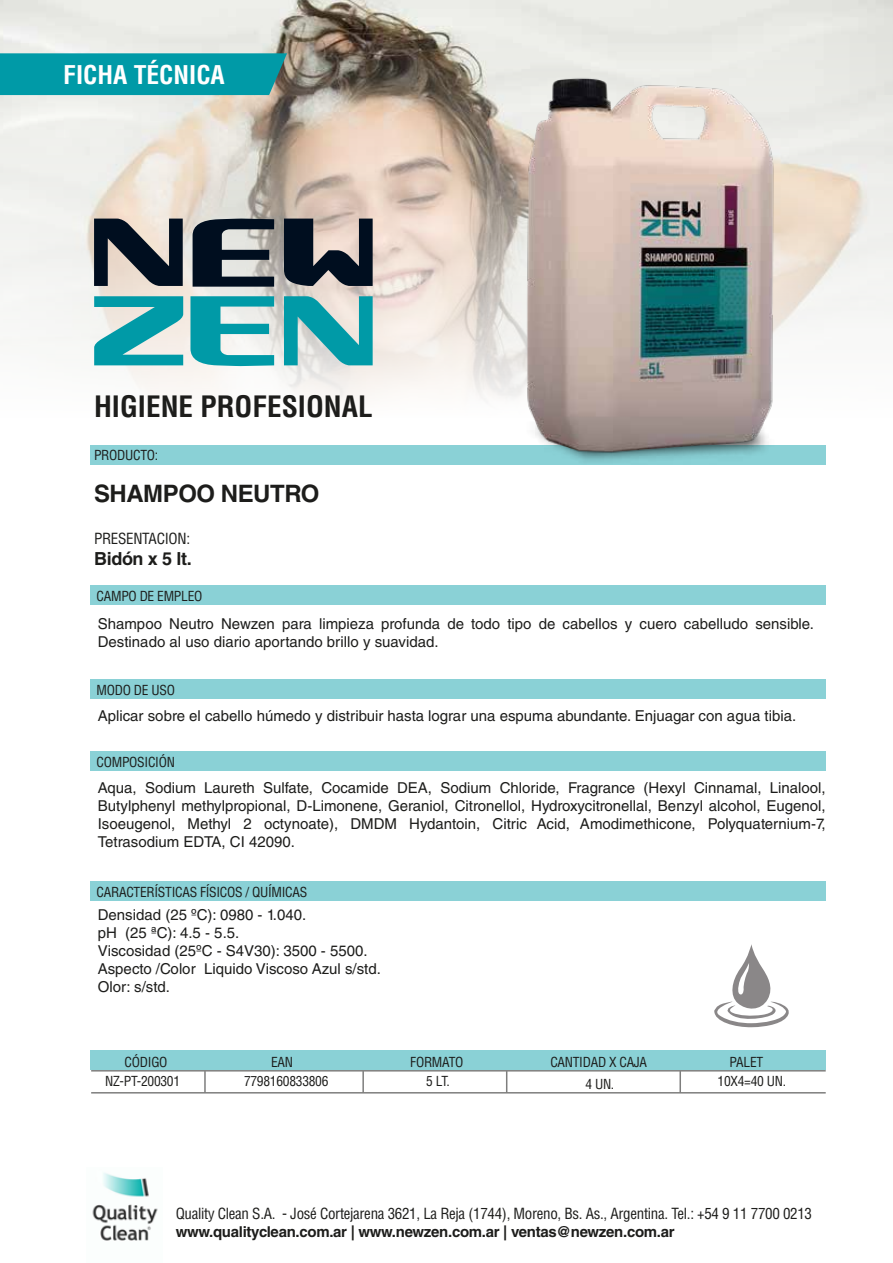
<style>
.page{position:relative;width:893px;height:1263px;background:#fff}
.page>*{position:absolute;margin:0;border:0;box-sizing:border-box;transform-origin:0 0}
.t1{font:700 condensed 28.8px "Helvetica LT Std";color:#1d1d1b}
.t2{font:700 condensed 25.2px "Helvetica LT Std";color:#fff}
.t3{font:700 24px "Helvetica LT Std";letter-spacing:-.02em;color:#1d1d1b}
.t4{font:700 18px "Helvetica LT Std";letter-spacing:-.02em;color:#1d1d1b}
.t5{font:15px/18px "Helvetica LT Std";color:#1d1d1b}
.t6{font:condensed 15px "Helvetica LT Std";letter-spacing:-.02em;color:#1d1d1b}
.t7{font:700 15px "Helvetica LT Std";letter-spacing:-.02em;color:#1d1d1b}
.t8{font:condensed 13.5px "Helvetica LT Std";letter-spacing:-.02em;color:#1d1d1b}
</style>
<div class="page">
<img style="left:0;top:0;width:893px;height:30px">
<svg style="left:0;top:30px;width:893px;height:372px"></svg>
<div style="left:91px;top:445px;width:735px;height:19px;background:#8ad1d6"></div>
<div style="left:91px;top:585px;width:735px;height:20px;background:#8ad1d6"></div>
<img style="left:92px;top:1172px;width:66px;height:69px">
<svg style="left:94px;top:219px;width:89px;height:67px;background:#585b61"></svg>
<svg style="left:193px;top:219px;width:81px;height:68px;background:#505860"></svg>
<svg style="left:284px;top:219px;width:89px;height:67px;background:#4e5058"></svg>
<svg style="left:94px;top:296px;width:89px;height:69px;background:#59b8be"></svg>
<svg style="left:190px;top:296px;width:84px;height:70px"></svg>
<svg style="left:284px;top:296px;width:89px;height:69px;background:#56b4ba"></svg>
<div style="left:0;top:53px;width:287px;height:42px;background:#009aa7"></div>
<div style="left:91px;top:679px;width:735px;height:19px;background:#8ad1d6"></div>
<div style="left:91px;top:751px;width:735px;height:20px;background:#8ad1d6"></div>
<div style="left:91px;top:881px;width:735px;height:20px;background:#8ad1d6"></div>
<div style="left:91px;top:1050px;width:735px;height:20px;background:#8ad1d6"></div>
<hr style="left:91px;top:1070px;width:735px;height:1px;background:#7e7e7d">
<hr style="left:91px;top:1092px;width:735px;height:1px;background:#7e7e7d">
<hr style="left:204px;top:1071px;width:2px;height:22px;background:#7e7e7d">
<hr style="left:362px;top:1071px;width:2px;height:22px;background:#7e7e7d">
<svg style="left:506px;top:1071px;width:1px;height:21px"></svg>
<hr style="left:679px;top:1071px;width:2px;height:22px;background:#7e7e7d">
<svg style="left:714px;top:944px;width:75px;height:83px"></svg>
<img style="left:484px;top:370px;width:332px;height:95px">
<img style="left:509px;top:53px;width:281px;height:407px">
<h2 class="t2" style="left:63px;top:59px;width:163px">FICHA TÉCNICA</h2>
<h1 class="t1" style="left:94px;top:389px;width:280px">HIGIENE PROFESIONAL</h1>
<p class="t8" style="left:94px;top:447px;width:66px">PRODUCTO:</p>
<h3 class="t3" style="left:94px;top:479px;width:227px">SHAMPOO NEUTRO</h3>
<p class="t6" style="left:94px;top:529px;width:98px">PRESENTACION:</p>
<p class="t4" style="left:94px;top:548px;width:99px">Bidón x 5 lt.</p>
<p class="t8" style="left:97px;top:588px;width:107px">CAMPO DE EMPLEO</p>
<p class="t5" style="left:98px;top:614px;width:718px">Shampoo Neutro Newzen para limpieza profunda de todo tipo de cabellos y cuero cabelludo sensible.<br>Destinado al uso diario aportando brillo y suavidad.</p>
<p class="t8" style="left:97px;top:681px;width:80px">MODO DE USO</p>
<p class="t5" style="left:98px;top:706px;width:700px">Aplicar sobre el cabello húmedo y distribuir hasta lograr una espuma abundante. Enjuagar con agua tibia.</p>
<p class="t8" style="left:97px;top:754px;width:80px">COMPOSICIÓN</p>
<p class="t5" style="left:98px;top:779px;width:729px;text-align:justify">Aqua, Sodium Laureth Sulfate, Cocamide DEA, Sodium Chloride, Fragrance (Hexyl Cinnamal, Linalool, Butylphenyl methylpropional, D-Limonene, Geraniol, Citronellol, Hydroxycitronellal, Benzyl alcohol, Eugenol, Isoeugenol, Methyl 2 octynoate), DMDM Hydantoin, Citric Acid, Amodimethicone, Polyquaternium-7, Tetrasodium EDTA, CI 42090.</p>
<p class="t8" style="left:97px;top:883px;width:212px">CARACTERÍSTICAS FÍSICOS / QUÍMICAS</p>
<p class="t5" style="left:98px;top:905px;width:285px">Densidad (25 ºC): 0980 - 1.040.<br>pH (25 ªC): 4.5 - 5.5.<br>Viscosidad (25ºC - S4V30): 3500 - 5500.<br>Aspecto /Color Liquido Viscoso Azul s/std.<br>Olor: s/std.</p>
<p class="t8" style="left:125px;top:1053px;width:44px">CÓDIGO</p>
<p class="t8" style="left:271px;top:1053px;width:23px">EAN</p>
<p class="t8" style="left:410px;top:1053px;width:55px">FORMATO</p>
<p class="t8" style="left:550px;top:1053px;width:98px">CANTIDAD X CAJA</p>
<p class="t8" style="left:730px;top:1053px;width:35px">PALET</p>
<p class="t8" style="left:105px;top:1073px;width:77px">NZ-PT-200301</p>
<p class="t8" style="left:244px;top:1073px;width:86px">7798160833806</p>
<p class="t8" style="left:426px;top:1073px;width:25px">5 LT.</p>
<p class="t8" style="left:585px;top:1075px;width:30px">4 UN.</p>
<p class="t8" style="left:718px;top:1073px;width:70px">10X4=40 UN.</p>
<p class="t6" style="left:176px;top:1204px;width:638px">Quality Clean S.A. - José Cortejarena 3621, La Reja (1744), Moreno, Bs. As., Argentina. Tel.: +54 9 11 7700 0213</p>
<p class="t7" style="left:176px;top:1223px;width:500px">www.qualityclean.com.ar | www.newzen.com.ar | ventas@newzen.com.ar</p>
</div>
